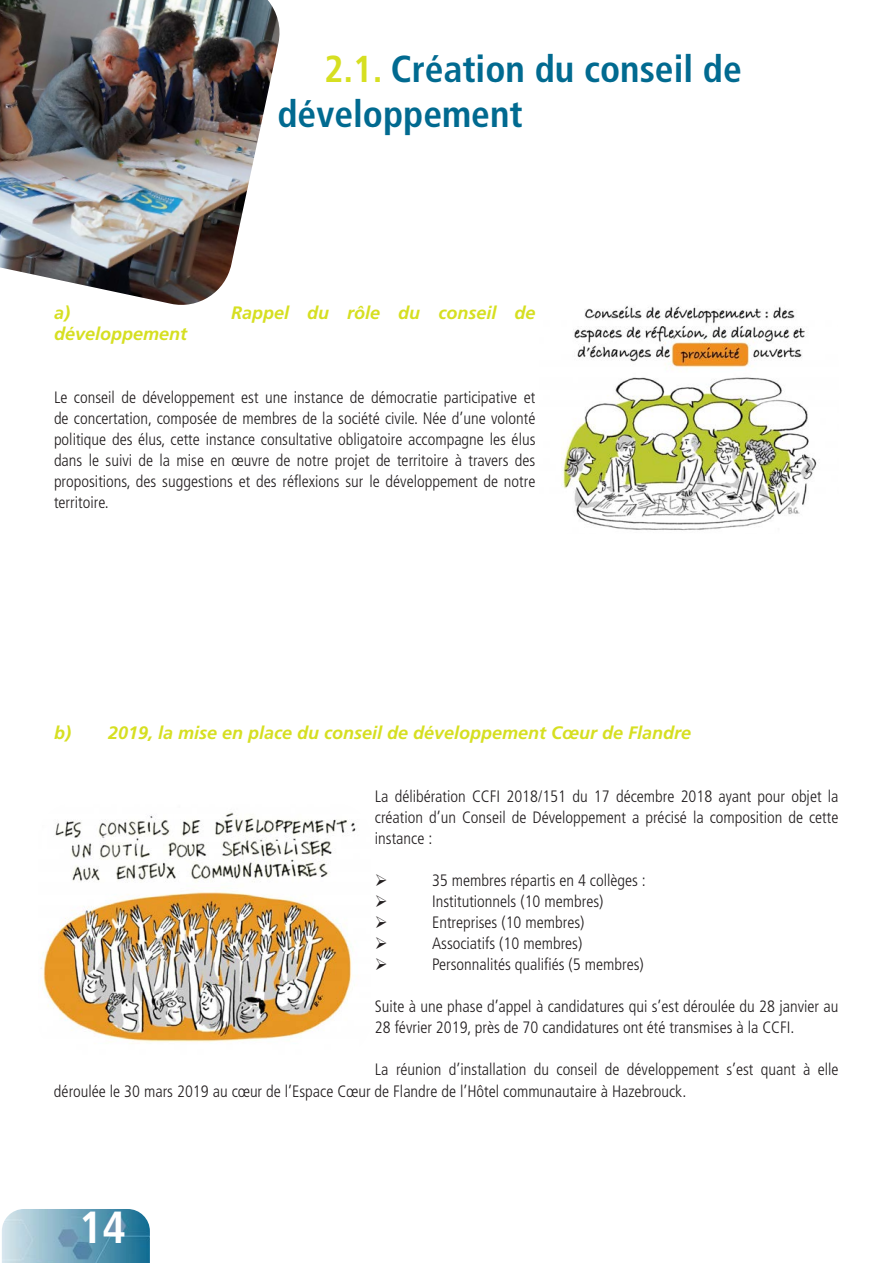
<style>
.page{position:relative;width:893px;height:1263px;background:#fff}
.page>*{position:absolute;margin:0;border:0;box-sizing:border-box;transform-origin:0 0}
.t1{font:700 condensed 45px "Frutiger";color:#fff}
.t2{font:700 condensed 37.5px/45px "Frutiger";color:#016a90}
.t3{font:italic 700 18px "Frutiger";color:#d6df21}
.t4{font:300 condensed 16.5px/21px "Frutiger";color:#231f20;text-align:justify}
.s1{color:#d6df21}
</style>
<div class="page">
<img style="left:2px;top:1209px;width:148px;height:54px">
<img style="left:0;top:0;width:280px;height:305px">
<img style="left:561px;top:306px;width:256px;height:224px">
<img style="left:41px;top:812px;width:315px;height:230px">
<p class="t2" style="left:277px;top:47px;width:466px;text-indent:47px"><span class="s1">2.1.</span> Création du conseil de développement</p>
<p class="t3" style="left:54px;top:302px;width:18px">a)</p>
<p class="t3" style="left:231px;top:302px;width:306px">Rappel du rôle du conseil de</p>
<p class="t3" style="left:54px;top:323px;width:135px">développement</p>
<p class="t4" style="left:54px;top:387px;width:483px">Le conseil de développement est une instance de démocratie participative et de concertation, composée de membres de la société civile. Née d’une volonté politique des élus, cette instance consultative obligatoire accompagne les élus dans le suivi de la mise en œuvre de notre projet de territoire à travers des propositions, des suggestions et des réflexions sur le développement de notre territoire.</p>
<p class="t3" style="left:54px;top:722px;width:639px">b) 2019, la mise en place du conseil de développement Cœur de Flandre</p>
<p class="t4" style="left:375px;top:786px;width:465px">La délibération CCFI 2018/151 du 17 décembre 2018 ayant pour objet la création d’un Conseil de Développement a précisé la composition de cette instance :</p>
<p class="t4" style="left:432px;top:870px;width:215px">35 membres répartis en 4 collèges :</p>
<p class="t4" style="left:432px;top:891px;width:173px">Institutionnels (10 membres)</p>
<p class="t4" style="left:432px;top:912px;width:154px">Entreprises (10 membres)</p>
<p class="t4" style="left:432px;top:933px;width:152px">Associatifs (10 membres)</p>
<p class="t4" style="left:432px;top:954px;width:213px">Personnalités qualifiés (5 membres)</p>
<p class="t4" style="left:375px;top:996px;width:465px">Suite à une phase d’appel à candidatures qui s’est déroulée du 28 janvier au<br>28 février 2019, près de 70 candidatures ont été transmises à la CCFI.</p>
<p class="t4" style="left:54px;top:1059px;width:786px;line-height:21.6px;text-indent:321px">La réunion d’installation du conseil de développement s’est quant à elle déroulée le 30 mars 2019 au cœur de l’Espace Cœur de Flandre de l’Hôtel communautaire à Hazebrouck.</p>
<h1 class="t1" style="left:79px;top:1200px;width:48px">14</h1>
</div>
